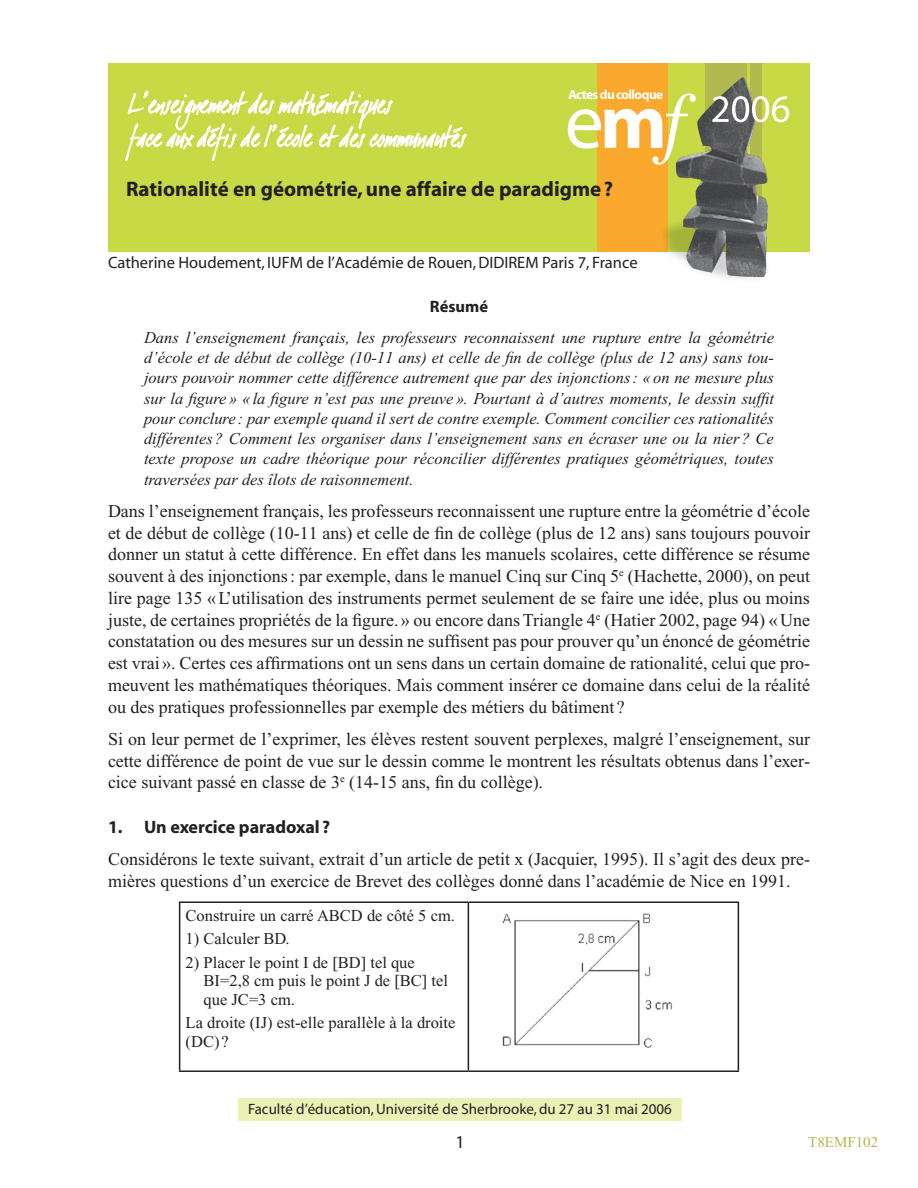
<style>
.page{position:relative;width:918px;height:1188px;background:#fff}
.page>*{position:absolute;margin:0;border:0;box-sizing:border-box;transform-origin:0 0}
.titre{font:700 21px "Myriad";color:#231f20}
.texte{font:18px/21.8px "Times New Roman";color:#231f20;text-align:justify}
.Sous-titre_1{font:700 18px "Myriad";color:#231f20}
.Résumé_texte{font:italic 16.5px/20.2px "Times New Roman";color:#231f20;text-align:justify}
.texte_tableau{font:16.5px/18.8px "Times New Roman";color:#231f20}
.texte_tableau_1{font:16.5px/18.8px "Times New Roman";color:#231f20}
.auteur{font:16.5px "Myriad";color:#231f20}
.Résumé{font:700 16.5px "Myriad";color:#231f20}
.note{font:15px "Myriad";color:#231f20}
.tiret{font:15px "Times New Roman";color:#b1b950}
.t1{font:700 13.2px "Myriad";letter-spacing:-.045em;color:#fff}
</style>
<div class="page">
<div style="left:108px;top:63px;width:702px;height:188px;background:#c7da46"></div>
<div style="left:597px;top:63px;width:70px;height:188px;background:#faa92e"></div>
<div style="left:750px;top:63px;width:12px;height:188px;background:#b1b94f"></div>
<div style="left:705px;top:63px;width:42px;height:188px;background:#b1b94f"></div>
<img style="left:650px;top:208px;width:131px;height:71px">
<img style="left:677px;top:78px;width:91px;height:198px">
<svg style="left:568px;top:93px;width:128px;height:72px"></svg>
<svg style="left:712px;top:96px;width:77px;height:26px"></svg>
<svg style="left:125px;top:91px;width:341px;height:70px"></svg>
<div style="left:238px;top:1098px;width:444px;height:22px;background:#e9f1b5"></div>
<hr style="left:179px;top:902px;width:289px;height:1px;background:#231f20">
<hr style="left:179px;top:903px;width:1px;height:167px;background:#231f20">
<hr style="left:468px;top:902px;width:271px;height:1px;background:#231f20">
<hr style="left:468px;top:903px;width:1px;height:167px;background:#231f20">
<hr style="left:738px;top:903px;width:1px;height:167px;background:#231f20">
<hr style="left:179px;top:1070px;width:289px;height:2px;background:#231f20">
<hr style="left:468px;top:1070px;width:271px;height:2px;background:#231f20">
<img style="left:502px;top:913px;width:170px;height:135px">
<p class="t1" style="left:568px;top:88px;width:96px">Actes du colloque</p>
<p class="titre" style="left:126px;top:178px;width:489px">Rationalité en géométrie, une affaire de paradigme?</p>
<p class="auteur" style="left:108px;top:254px;width:531px">Catherine Houdement, IUFM de l’Académie de Rouen, DIDIREM Paris 7, France</p>
<p class="Résumé" style="left:430px;top:298px;width:60px">Résumé</p>
<p class="Résumé_texte" style="left:144px;top:327px;width:632px">Dans l’enseignement français, les professeurs reconnaissent une rupture entre la géométrie d’école et de début de collège (10-11 ans) et celle de fin de collège (plus de 12 ans) sans tou&shy;jours pouvoir nommer cette différence autrement que par des injonctions: «on ne mesure plus sur la figure » «la figure n’est pas une preuve ». Pourtant à d’autres moments, le dessin suffit pour conclure : par exemple quand il sert de contre exemple. Comment concilier ces rationalités différentes? Comment les organiser dans l’enseignement sans en écraser une ou la nier ? Ce texte propose un cadre théorique pour réconcilier différentes pratiques géométriques, toutes traversées par des îlots de raisonnement.</p>
<p class="texte" style="left:108px;top:500px;width:704px">Dans l’enseignement français, les professeurs reconnaissent une rupture entre la géométrie d’école et de début de collège (10-11 ans) et celle de fin de collège (plus de 12 ans) sans toujours pouvoir donner un statut à cette différence. En effet dans les manuels scolaires, cette différence se résume souvent à des injonctions: par exemple, dans le manuel Cinq sur Cinq 5<sup>e</sup> (Hachette, 2000), on peut lire page 135 «L’utilisation des instruments permet seulement de se faire une idée, plus ou moins juste, de certaines propriétés de la figure. » ou encore dans Triangle 4<sup>e</sup> (Hatier 2002, page 94) «Une constatation ou des mesures sur un dessin ne suffisent pas pour prouver qu’un énoncé de géométrie est vrai ». Certes ces affirmations ont un sens dans un certain domaine de rationalité, celui que pro&shy;meuvent les mathématiques théoriques. Mais comment insérer ce domaine dans celui de la réalité ou des pratiques professionnelles par exemple des métiers du bâtiment ?</p>
<p class="texte" style="left:108px;top:728px;width:704px">Si on leur permet de l’exprimer, les élèves restent souvent perplexes, malgré l’enseignement, sur cette différence de point de vue sur le dessin comme le montrent les résultats obtenus dans l’exer&shy;cice suivant passé en classe de 3<sup>e</sup> (14-15 ans, fin du collège).</p>
<p class="Sous-titre_1" style="left:108px;top:817px;width:224px">1. Un exercice paradoxal ?</p>
<p class="texte" style="left:108px;top:848px;width:704px">Considérons le texte suivant, extrait d’un article de petit x (Jacquier, 1995). Il s’agit des deux pre&shy;mières questions d’un exercice de Brevet des collèges donné dans l’académie de Nice en 1991.</p>
<p class="texte_tableau_1" style="left:186px;top:906px;width:271px">Construire un carré ABCD de côté 5 cm.</p>
<p class="texte_tableau" style="left:186px;top:930px;width:106px">1) Calculer BD.</p>
<p class="texte_tableau" style="left:204px;top:953px;width:246px;text-indent:-18px">2) Placer le point I de [BD] tel que<br>BI=2,8 cm puis le point J de [BC] tel que JC=3 cm.</p>
<p class="texte_tableau_1" style="left:186px;top:1014px;width:271px">La droite (IJ) est-elle parallèle à la droite (DC) ?</p>
<p class="note" style="left:248px;top:1101px;width:425px">Faculté d’éducation, Université de Sherbrooke, du 27 au 31 mai 2006</p>
<p class="tiret" style="left:808px;top:1134px;width:72px">T8EMF102</p>
</div>
